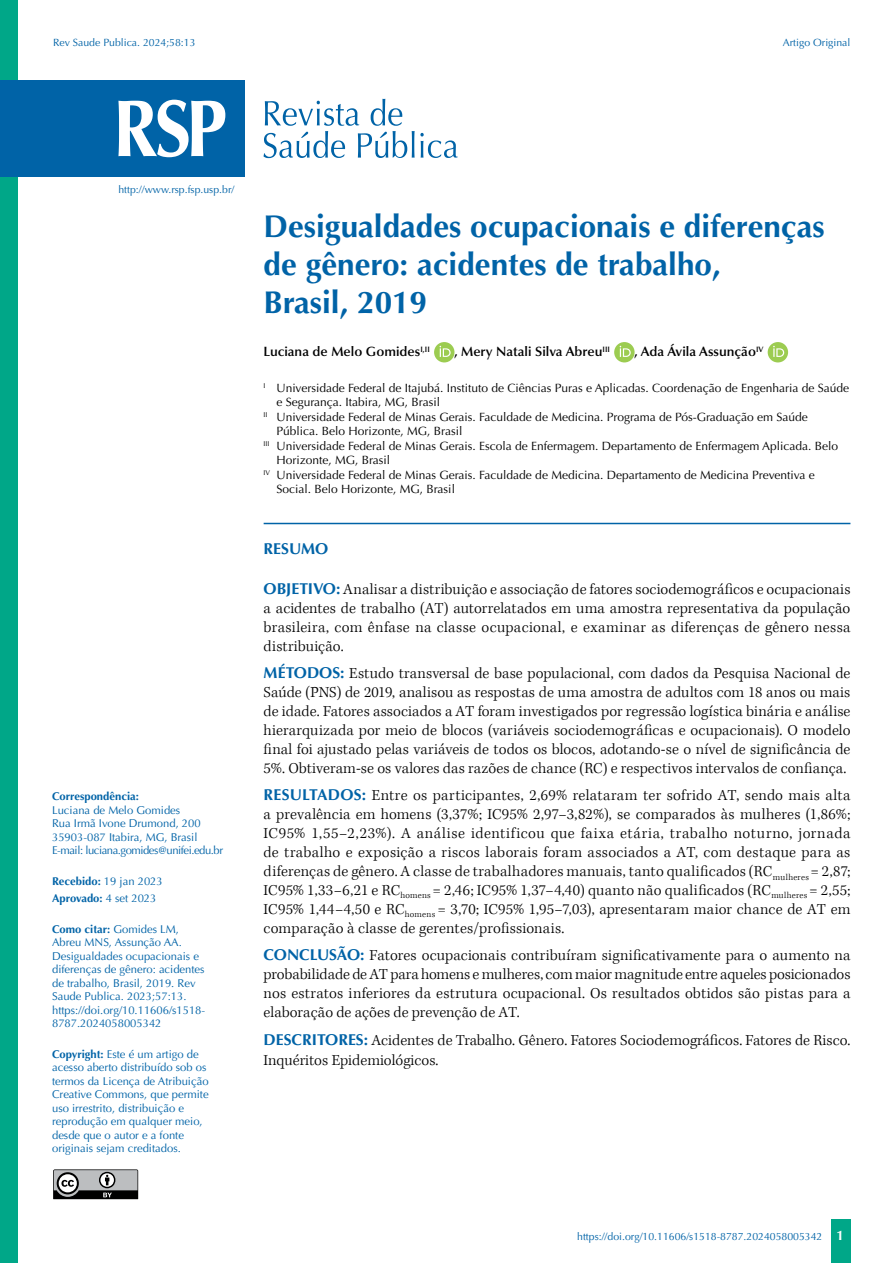
<style>
.page{position:relative;width:893px;height:1263px;background:#fff}
.page>*{position:absolute;margin:0;border:0;box-sizing:border-box;transform-origin:0 0}
.t1{font:700 31.5px/37.8px "Optima LT Std";color:#0063a7}
.t2{font:300 15.75px/18.9px "Kepler Std";letter-spacing:.005em;color:#000;text-align:justify}
.t3{font:700 15.75px "Optima LT Std";color:#0063a7}
.t4{font:600 13.5px "Optima LT Std";color:#000}
.t5{font:12px "Optima LT Std";color:#000}
.t6{font:11.25px/13.5px "Optima LT";color:#0063a7}
.t7{font:700 11.25px/17.7px "Optima LT Std";color:#0063a7}
.t8{font:10.5px "Optima LT Std";color:#0063a7}
.t9{font:10.5px "Optima LT";color:#0063a7}
.s1{font-family:"Optima LT";font-weight:400}
.s2{font-family:"Optima LT Std";font-weight:700}
.s3{font-family:"Optima LT Std";font-weight:700;color:#0063a7}
.s4{font-weight:700;font-size:13.5px;color:#fff}
</style>
<div class="page">
<div style="left:831px;top:1220px;width:20px;height:43px;background:#00a788"></div>
<svg style="left:53px;top:1169px;width:85px;height:30px;background:#7e7f80"></svg>
<div style="left:0;top:0;width:18px;height:1263px;background:#00a788"></div>
<hr style="left:264px;top:523px;width:586px;height:1px;background:#0063a7">
<div style="left:434px;top:342px;width:20px;height:20px;background:#9ccc51;border-radius:50%"></div>
<svg style="left:440px;top:346px;width:11px;height:11px"></svg>
<div style="left:614px;top:342px;width:21px;height:20px;background:#9ccc51;border-radius:50%"></div>
<svg style="left:620px;top:346px;width:11px;height:11px"></svg>
<div style="left:768px;top:342px;width:20px;height:20px;background:#9ccc51;border-radius:50%"></div>
<svg style="left:773px;top:346px;width:11px;height:11px"></svg>
<svg style="left:263px;top:99px;width:195px;height:59px"></svg>
<div style="left:0;top:80px;width:244px;height:96px;background:#0063a7"></div>
<svg style="left:118px;top:100px;width:107px;height:57px"></svg>
<p class="t8" style="left:53px;top:36px;width:144px">Rev Saude Publica. 2024;58:13</p>
<p class="t8" style="left:783px;top:36px;width:69px">Artigo Original</p>
<p class="t8" style="left:118px;top:183px;width:117px">http://www.rsp.fsp.usp.br/</p>
<p class="t7" style="left:52px;top:788px;width:88px">Correspondência:</p>
<p class="t6" style="left:52px;top:803px;width:172px">Luciana de Melo Gomides<br>Rua Irmã Ivone Drumond, 200<br>35903-087 Itabira, MG, Brasil<br>E-mail: luciana.gomides@unifei.edu.br</p>
<p class="t7" style="left:52px;top:872px;width:112px">Recebido: <span class="s1">19 jan 2023<br></span>Aprovado: <span class="s1">4 set 2023</span></p>
<p class="t7" style="left:52px;top:920px;width:128px">Como citar: <span class="s1">Gomides LM,</span></p>
<p class="t6" style="left:52px;top:936px;width:155px">Abreu MNS, Assunção AA.<br>Desigualdades ocupacionais e diferenças de gênero: acidentes de trabalho, Brasil, 2019. Rev<br>Saude Publica. 2023;57:13. https://doi.org/10.11606/s1518-<br>8787.2024058005342</p>
<p class="t6" style="left:52px;top:1047px;width:158px"><span class="s2">Copyright:</span> Este é um artigo de acesso aberto distribuído sob os termos da Licença de Atribuição<br>Creative Commons, que permite uso irrestrito, distribuição e reprodução em qualquer meio, desde que o autor e a fonte originais sejam creditados.</p>
<h1 class="t1" style="left:264px;top:208px;width:563px">Desigualdades ocupacionais e diferenças de gênero: acidentes de trabalho,<br>Brasil, 2019</h1>
<p class="t4" style="left:264px;top:344px;width:168px">Luciana de Melo Gomides<sup>I,II</sup></p>
<p class="t4" style="left:454px;top:344px;width:157px">, Mery Natali Silva Abreu<sup>III</sup></p>
<p class="t4" style="left:635px;top:344px;width:130px">, Ada Ávila Assunção<sup>IV</sup></p>
<p class="t5" style="left:264px;top:381px;width:587px"><sup>I</sup> Universidade Federal de Itajubá. Instituto de Ciências Puras e Aplicadas. Coordenação de Engenharia de Saúde</p>
<p class="t5" style="left:276px;top:395px;width:165px">e Segurança. Itabira, MG, Brasil</p>
<p class="t5" style="left:264px;top:410px;width:546px"><sup>II</sup> Universidade Federal de Minas Gerais. Faculdade de Medicina. Programa de Pós-Graduação em Saúde</p>
<p class="t5" style="left:276px;top:424px;width:187px">Pública. Belo Horizonte, MG, Brasil</p>
<p class="t5" style="left:264px;top:439px;width:576px"><sup>III</sup> Universidade Federal de Minas Gerais. Escola de Enfermagem. Departamento de Enfermagem Aplicada. Belo</p>
<p class="t5" style="left:276px;top:453px;width:115px">Horizonte, MG, Brasil</p>
<p class="t5" style="left:264px;top:467px;width:553px"><sup>IV</sup> Universidade Federal de Minas Gerais. Faculdade de Medicina. Departamento de Medicina Preventiva e</p>
<p class="t5" style="left:276px;top:482px;width:180px">Social. Belo Horizonte, MG, Brasil</p>
<p class="t3" style="left:264px;top:539px;width:66px">RESUMO</p>
<p class="t2" style="left:264px;top:580px;width:588px"><span class="s3">OBJETIVO:</span> Analisar a distribuição e associação de fatores sociodemográficos e ocupacionais a acidentes de trabalho (AT) autorrelatados em uma amostra representativa da população brasileira, com ênfase na classe ocupacional, e examinar as diferenças de gênero nessa distribuição.</p>
<p class="t2" style="left:264px;top:665px;width:588px"><span class="s3">MÉTODOS:</span> Estudo transversal de base populacional, com dados da Pesquisa Nacional de Saúde (PNS) de 2019, analisou as respostas de uma amostra de adultos com 18 anos ou mais de idade. Fatores associados a AT foram investigados por regressão logística binária e análise hierarquizada por meio de blocos (variáveis sociodemográficas e ocupacionais). O modelo final foi ajustado pelas variáveis de todos os blocos, adotando-se o nível de significância de 5%. Obtiveram-se os valores das razões de chance (RC) e respectivos intervalos de confiança.</p>
<p class="t2" style="left:264px;top:786px;width:588px"><span class="s3">RESULTADOS:</span> Entre os participantes, 2,69% relataram ter sofrido AT, sendo mais alta a prevalência em homens (3,37%; IC95% 2,97–3,82%), se comparados às mulheres (1,86%; IC95% 1,55–2,23%). A análise identificou que faixa etária, trabalho noturno, jornada de trabalho e exposição a riscos laborais foram associados a AT, com destaque para as diferenças de gênero. A classe de trabalhadores manuais, tanto qualificados (RC<sub>mulheres</sub> = 2,87; IC95% 1,33–6,21 e RC<sub>homens</sub> = 2,46; IC95% 1,37–4,40) quanto não qualificados (RC<sub>mulheres</sub> = 2,55; IC95% 1,44–4,50 e RC<sub>homens</sub> = 3,70; IC95% 1,95–7,03), apresentaram maior chance de AT em comparação à classe de gerentes/profissionais.</p>
<p class="t2" style="left:264px;top:946px;width:588px"><span class="s3">CONCLUSÃO:</span> Fatores ocupacionais contribuíram significativamente para o aumento na probabilidade de AT para homens e mulheres, com maior magnitude entre aqueles posicionados nos estratos inferiores da estrutura ocupacional. Os resultados obtidos são pistas para a elaboração de ações de prevenção de AT.</p>
<p class="t2" style="left:264px;top:1031px;width:588px;line-height:19.8px"><span class="s3">DESCRITORES:</span> Acidentes de Trabalho. Gênero. Fatores Sociodemográficos. Fatores de Risco.<br>Inquéritos Epidemiológicos.</p>
<p class="t9" style="left:577px;top:1231px;width:268px">https://doi.org/10.11606/s1518-8787.2024058005342 <span class="s4">1</span></p>
</div>
